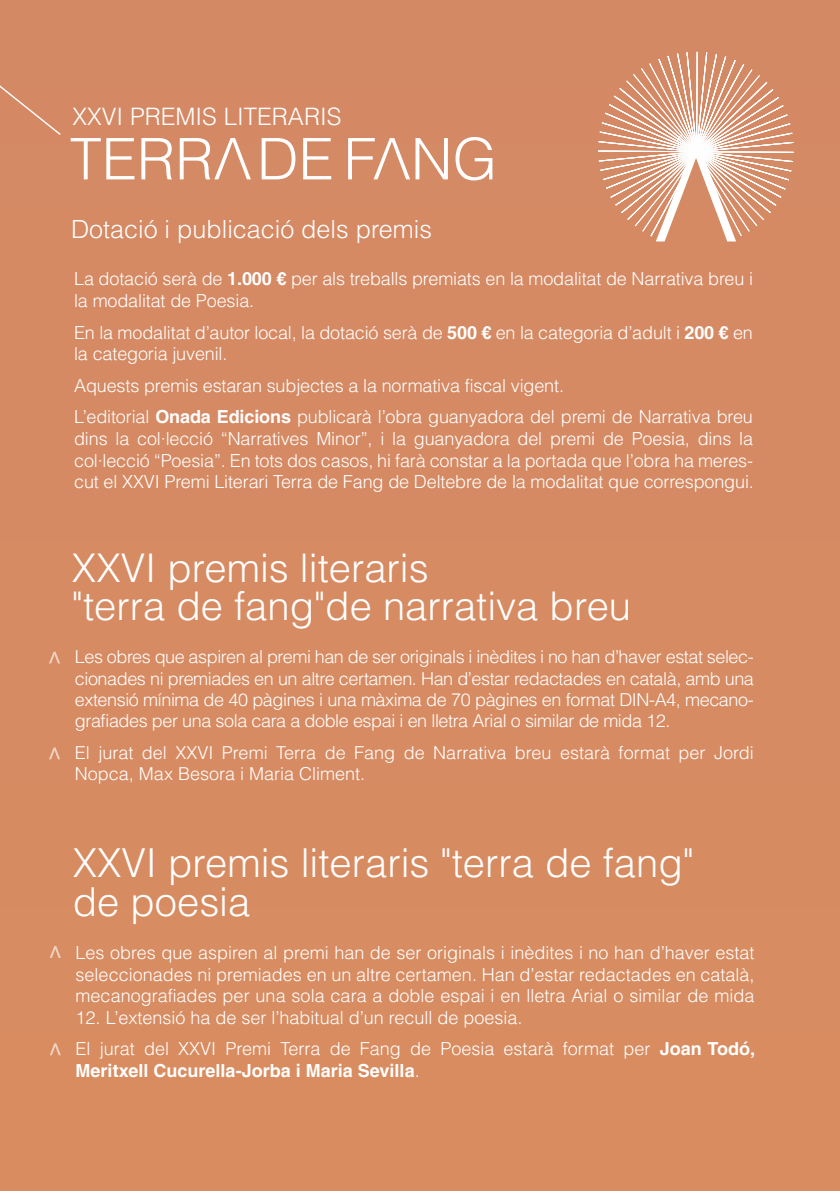
<style>
.page{position:relative;width:840px;height:1191px;background:#fff}
.page>*{position:absolute;margin:0;border:0;box-sizing:border-box;transform-origin:0 0}
.t1{font:300 40px/38.4px "Helvetica LT Pro";color:#fff}
.t2{font:300 39.6px/38px "Helvetica LT Pro";color:#fff}
.t3{font:300 25px "Helvetica LT Pro";color:#fff}
.t4{font:300 24px "Helvetica LT Pro";color:#fff}
.t5{font:300 18px/21.6px "Helvetica LT Pro";letter-spacing:-.01em;color:#fff}
.t6{font:700 18px "Helvetica LT Pro";color:#fff}
.t7{font:300 17.8px/21.4px "Helvetica LT Pro";color:#fff;text-align:justify}
.s1{font-weight:700}
.s2{font-weight:300}
</style>
<div class="page">
<div style="left:0;top:0;width:839px;height:1191px;background:#d68b62"></div>
<svg style="left:50px;top:946px;width:11px;height:12px"></svg>
<svg style="left:50px;top:1043px;width:11px;height:12px"></svg>
<svg style="left:0;top:85px;width:61px;height:50px"></svg>
<svg style="left:49px;top:747px;width:11px;height:12px"></svg>
<svg style="left:49px;top:651px;width:11px;height:12px"></svg>
<svg style="left:598px;top:52px;width:195px;height:189px"></svg>
<svg style="left:455px;top:137px;width:37px;height:43px"></svg>
<svg style="left:141px;top:138px;width:31px;height:41px"></svg>
<svg style="left:71px;top:138px;width:63px;height:41px"></svg>
<svg style="left:303px;top:138px;width:28px;height:41px"></svg>
<svg style="left:261px;top:138px;width:34px;height:41px"></svg>
<svg style="left:180px;top:138px;width:71px;height:41px"></svg>
<svg style="left:348px;top:138px;width:99px;height:41px"></svg>
<h3 class="t4" style="left:72px;top:102px;width:270px">XXVI PREMIS LITERARIS</h3>
<h3 class="t3" style="left:71px;top:214px;width:362px">Dotació i publicació dels premis</h3>
<p class="t5" style="left:74px;top:268px;width:680px">La dotació serà de <span class="s1">1.000 €</span> per als treballs premiats en la modalitat de Narrativa breu i la modalitat de Poesia.</p>
<p class="t5" style="left:74px;top:321px;width:680px">En la modalitat d’autor local, la dotació serà de <span class="s1">500 €</span> en la categoria d’adult i <span class="s1">200 €</span> en la categoria juvenil.</p>
<p class="t5" style="left:74px;top:369px;width:680px;line-height:31.6px">Aquests premis estaran subjectes a la normativa fiscal vigent.<br>L’editorial <span class="s1">Onada Edicions</span> publicarà l’obra guanyadora del premi de Narrativa breu</p>
<p class="t5" style="left:74px;top:428px;width:680px;text-align:justify">dins la col·lecció “Narratives Minor”, i la guanyadora del premi de Poesia, dins la col·lecció “Poesia”. En tots dos casos, hi farà constar a la portada que l’obra ha meres&shy;cut el XXVI Premi Literari Terra de Fang de Deltebre de la modalitat que correspongui.</p>
<h2 class="t2" style="left:72px;top:549px;width:560px">XXVI premis literaris<br>"terra de fang"de narrativa breu</h2>
<p class="t7" style="left:75px;top:646px;width:680px">Les obres que aspiren al premi han de ser originals i inèdites i no han d’haver estat selec&shy;cionades ni premiades en un altre certamen. Han d’estar redactades en català, amb una extensió mínima de 40 pàgines i una màxima de 70 pàgines en format DIN-A4, mecano&shy;grafiades per una sola cara a doble espai i en lletra Arial o similar de mida 12.</p>
<p class="t7" style="left:75px;top:741px;width:680px">El jurat del XXVI Premi Terra de Fang de Narrativa breu estarà format per Jordi<br>Nopca, Max Besora i Maria Climent.</p>
<h1 class="t1" style="left:73px;top:843px;width:622px">XXVI premis literaris "terra de fang" de poesia</h1>
<p class="t5" style="left:76px;top:941px;width:680px;text-align:justify">Les obres que aspiren al premi han de ser originals i inèdites i no han d’haver estat seleccionades ni premiades en un altre certamen. Han d’estar redactades en català, mecanografiades per una sola cara a doble espai i en lletra Arial o similar de mida</p>
<p class="t5" style="left:76px;top:1001px;width:680px;line-height:31.6px">12. L’extensió ha de ser l’habitual d’un recull de poesia.<br>El jurat del XXVI Premi Terra de Fang de Poesia estarà format per <span class="s1">Joan Todó,</span></p>
<p class="t6" style="left:76px;top:1059px;width:345px">Meritxell Cucurella-Jorba i Maria Sevilla<span class="s2">.</span></p>
</div>
